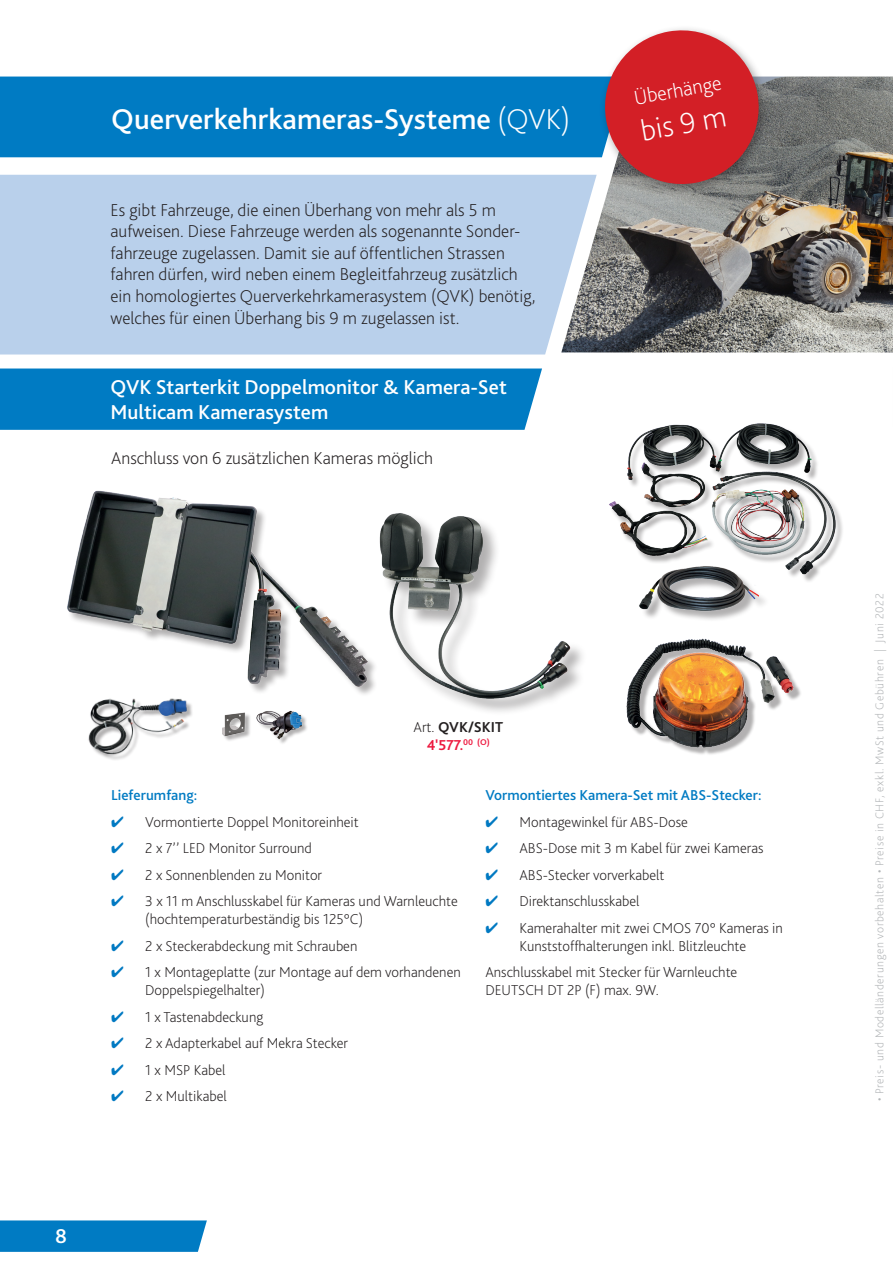
<style>
.page{position:relative;width:893px;height:1263px;background:#fff}
.page>*{position:absolute;margin:0;border:0;box-sizing:border-box;transform-origin:0 0}
.t1{font:200 30.45px "Bliss 2";color:#fff}
.BerichtsTitel_weiss{font:500 30px "Bliss 2";color:#fff}
.Titel_weiss{font:500 21px/25.2px "Bliss 2";color:#fff}
.t2{font:200 21px "Bliss 2";color:#fff}
.Aufzählung_Haken_bla{font:200 18px/21.6px "Bliss 2";color:#231f20}
.Fliesstext{font:200 15px/18px "Bliss 2";color:#231f20}
.Untertitel_blau{font:500 15px "Bliss 2";color:#007bc3}
.t3{font:700 15px "Bliss 2";color:#231f20}
.t4{font:700 15px "Bliss 2";color:#ed1a40}
.t5{font:200 12px "Bliss 2";letter-spacing:.05em;color:#b2b5b7}
.s1{font-weight:200}
.s2{color:#0079c2}
</style>
<div class="page">
<svg style="left:0;top:1220px;width:207px;height:32px;background:#0a80c5"></svg>
<div style="left:68px;top:491px;width:310px;height:206px;background:#231f20;opacity:.35"></div>
<img style="left:67px;top:490px;width:302px;height:200px">
<div style="left:380px;top:513px;width:208px;height:203px;background:#231f20;opacity:.35"></div>
<img style="left:379px;top:513px;width:192px;height:203px">
<div style="left:610px;top:424px;width:234px;height:159px;background:#231f20;opacity:.35"></div>
<img style="left:609px;top:423px;width:228px;height:153px">
<div style="left:641px;top:568px;width:129px;height:54px;background:#231f20;opacity:.35"></div>
<img style="left:638px;top:551px;width:121px;height:63px">
<img style="left:223px;top:710px;width:84px;height:32px">
<img style="left:87px;top:674px;width:105px;height:86px">
<div style="left:629px;top:642px;width:173px;height:114px;background:#231f20;opacity:.35"></div>
<img style="left:626px;top:638px;width:169px;height:111px">
<img style="left:561px;top:77px;width:332px;height:275px">
<div style="left:0;top:368px;width:542px;height:62px;background:#007bc3"></div>
<div style="left:0;top:77px;width:599px;height:80px;background:#007bc3"></div>
<div style="left:0;top:175px;width:597px;height:179px;background:#b9d0eb"></div>
<div style="left:599px;top:24px;width:171px;height:172px;background:#231f20;opacity:.45"></div>
<svg style="left:599px;top:24px;width:166px;height:166px"></svg>
<p class="BerichtsTitel_weiss" style="left:111px;top:100px;width:460px">Querverkehrkameras-Systeme <span class="s1">(QVK)</span></p>
<p class="Aufzählung_Haken_bla" style="left:111px;top:198px;width:426px">Es gibt Fahrzeuge, die einen Überhang von mehr als 5 m aufweisen. Diese Fahrzeuge werden als sogenannte Sonder&shy;fahrzeuge zugelassen. Damit sie auf öffentlichen Strassen fahren dürfen, wird neben einem Begleitfahrzeug zusätzlich ein homologiertes Querverkehrkamerasystem (QVK) benötig, welches für einen Überhang bis 9 m zugelassen ist.</p>
<p class="Titel_weiss" style="left:111px;top:374px;width:398px">QVK Starterkit Doppelmonitor &amp; Kamera-Set<br>Multicam Kamerasystem</p>
<p class="Aufzählung_Haken_bla" style="left:111px;top:447px;width:323px">Anschluss von 6 zusätzlichen Kameras möglich</p>
<p class="t2" style="left:632px;top:85px;width:90px;rotate:-10deg">Überhänge</p>
<p class="t1" style="left:638px;top:112px;width:88px;rotate:-10deg">bis 9 m</p>
<p class="t3" style="left:414px;top:718px;width:91px"><span class="s1">Art.</span> QVK/SKIT</p>
<p class="t4" style="left:427px;top:736px;width:64px">4'577.<sup>00</sup> <sup>(O)</sup></p>
<p class="Untertitel_blau" style="left:111px;top:786px;width:88px">Lieferumfang:</p>
<p class="Fliesstext" style="left:111px;top:812px;width:249px"><span class="s2">✔</span> Vormontierte Doppel Monitoreinheit</p>
<p class="Fliesstext" style="left:111px;top:839px;width:202px"><span class="s2">✔</span> 2 x 7’’ LED Monitor Surround</p>
<p class="Fliesstext" style="left:111px;top:865px;width:212px"><span class="s2">✔</span> 2 x Sonnenblenden zu Monitor</p>
<p class="Fliesstext" style="left:145px;top:892px;width:314px;text-indent:-34px"><span class="s2">✔</span> 3 x 11 m Anschlusskabel für Kameras und Warnleuchte (hochtemperaturbeständig bis 125°C)</p>
<p class="Fliesstext" style="left:111px;top:936px;width:248px"><span class="s2">✔</span> 2 x Steckerabdeckung mit Schrauben</p>
<p class="Fliesstext" style="left:145px;top:963px;width:317px;text-indent:-34px"><span class="s2">✔</span> 1 x Montageplatte (zur Montage auf dem vorhandenen<br>Doppelspiegelhalter)</p>
<p class="Fliesstext" style="left:111px;top:1007px;width:154px"><span class="s2">✔</span> 1 x Tastenabdeckung</p>
<p class="Fliesstext" style="left:111px;top:1034px;width:238px"><span class="s2">✔</span> 2 x Adapterkabel auf Mekra Stecker</p>
<p class="Fliesstext" style="left:111px;top:1060px;width:116px"><span class="s2">✔</span> 1 x MSP Kabel</p>
<p class="Fliesstext" style="left:111px;top:1087px;width:117px"><span class="s2">✔</span> 2 x Multikabel</p>
<p class="Untertitel_blau" style="left:485px;top:786px;width:278px">Vormontiertes Kamera-Set mit ABS-Stecker:</p>
<p class="Fliesstext" style="left:485px;top:812px;width:204px"><span class="s2">✔</span> Montagewinkel für ABS-Dose</p>
<p class="Fliesstext" style="left:485px;top:839px;width:280px"><span class="s2">✔</span> ABS-Dose mit 3 m Kabel für zwei Kameras</p>
<p class="Fliesstext" style="left:485px;top:865px;width:181px"><span class="s2">✔</span> ABS-Stecker vorverkabelt</p>
<p class="Fliesstext" style="left:485px;top:892px;width:156px"><span class="s2">✔</span> Direktanschlusskabel</p>
<p class="Fliesstext" style="left:485px;top:918px;width:299px;text-align:center"><span class="s2">✔</span> Kamerahalter mit zwei CMOS 70° Kameras in<br>Kunststoffhalterungen inkl. Blitzleuchte</p>
<p class="Fliesstext" style="left:485px;top:963px;width:253px">Anschlusskabel mit Stecker für Warnleuchte<br>DEUTSCH DT 2P (F) max. 9W.</p>
<h3 class="Titel_weiss" style="left:55px;top:1222px;width:13px">8</h3>
<p class="t5" style="left:872px;top:1101px;width:510px;rotate:-90deg">• Preis- und Modelländerungen vorbehalten • Preise in CHF, exkl. MwSt und Gebühren | Juni 2022</p>
</div>
